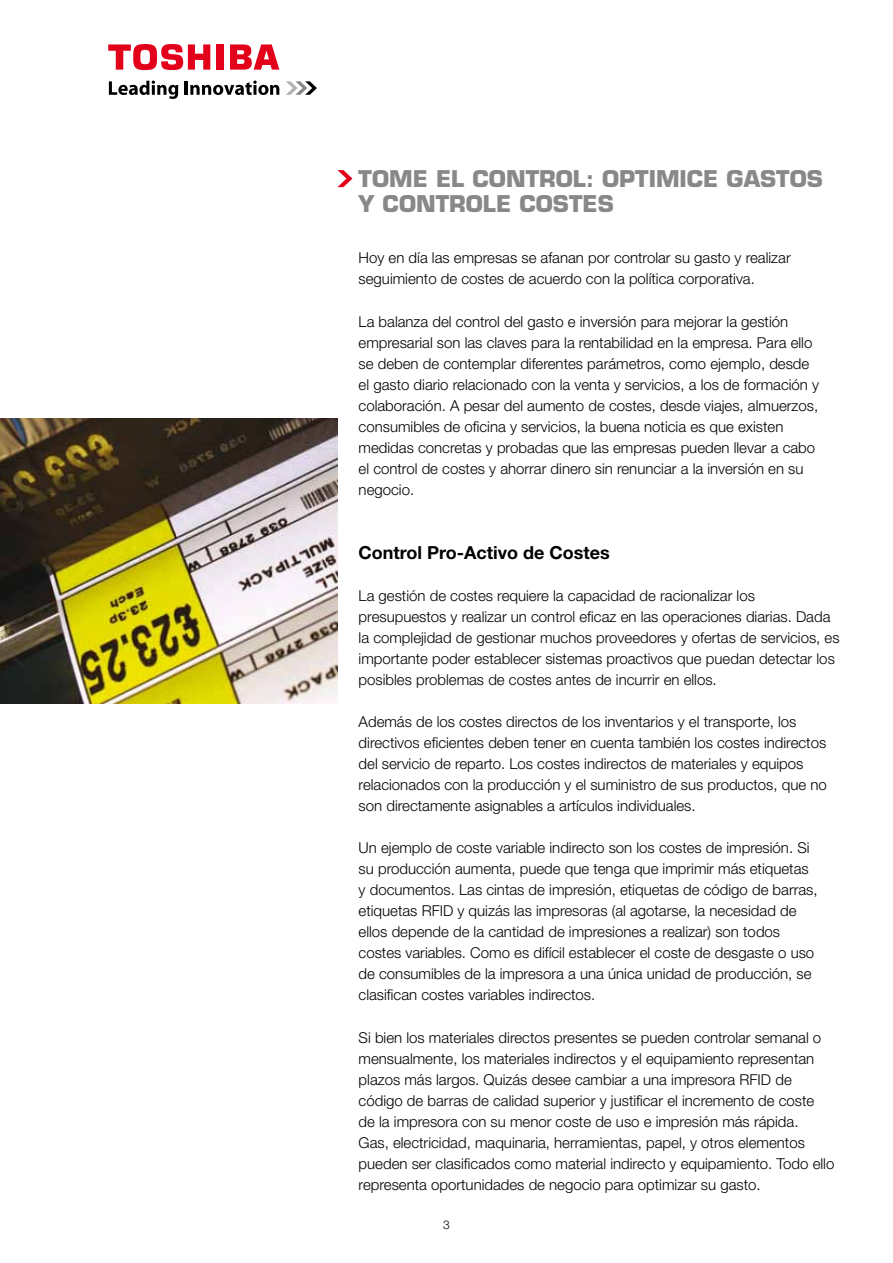
<style>
.page{position:relative;width:893px;height:1263px;background:#fff}
.page>*{position:absolute;margin:0;border:0;box-sizing:border-box;transform-origin:0 0}
.t1{font:700 22.5px/25.5px "Eurostile LT Std";color:#87888a}
.t2{font:700 18px "Helvetica Neue";color:#000}
.t3{font:300 15px/21px "Helvetica Neue LT Std";color:#000}
.t4{font:300 12px "Helvetica Neue LT Std";color:#000}
</style>
<div class="page">
<svg style="left:286px;top:81px;width:31px;height:14px"></svg>
<svg style="left:109px;top:81px;width:69px;height:18px"></svg>
<hr style="left:185px;top:81px;width:3px;height:14px;background:#000">
<svg style="left:190px;top:81px;width:89px;height:14px"></svg>
<div style="left:217px;top:44px;width:7px;height:26px;background:#e2001a"></div>
<svg style="left:230px;top:44px;width:49px;height:26px"></svg>
<svg style="left:108px;top:44px;width:102px;height:26px"></svg>
<svg style="left:337px;top:170px;width:15px;height:17px"></svg>
<img style="left:0;top:419px;width:337px;height:285px">
<h1 class="t1" style="left:359px;top:166px;width:466px">TOME EL CONTROL: OPTIMICE GASTOS<br>Y CONTROLE COSTES</h1>
<p class="t3" style="left:359px;top:247px;width:434px">Hoy en día las empresas se afanan por controlar su gasto y realizar seguimiento de costes de acuerdo con la política corporativa.</p>
<p class="t3" style="left:359px;top:310px;width:462px">La balanza del control del gasto e inversión para mejorar la gestión empresarial son las claves para la rentabilidad en la empresa. Para ello se deben de contemplar diferentes parámetros, como ejemplo, desde el gasto diario relacionado con la venta y servicios, a los de formación y colaboración. A pesar del aumento de costes, desde viajes, almuerzos, consumibles de oficina y servicios, la buena noticia es que existen medidas concretas y probadas que las empresas pueden llevar a cabo el control de costes y ahorrar dinero sin renunciar a la inversión en su negocio.</p>
<p class="t2" style="left:359px;top:541px;width:253px">Control Pro-Activo de Costes</p>
<p class="t3" style="left:359px;top:585px;width:482px">La gestión de costes requiere la capacidad de racionalizar los presupuestos y realizar un control eficaz en las operaciones diarias. Dada la complejidad de gestionar muchos proveedores y ofertas de servicios, es importante poder establecer sistemas proactivos que puedan detectar los posibles problemas de costes antes de incurrir en ellos.</p>
<p class="t3" style="left:359px;top:711px;width:470px">Además de los costes directos de los inventarios y el transporte, los directivos eficientes deben tener en cuenta también los costes indirectos del servicio de reparto. Los costes indirectos de materiales y equipos relacionados con la producción y el suministro de sus productos, que no son directamente asignables a artículos individuales.</p>
<p class="t3" style="left:359px;top:837px;width:460px">Un ejemplo de coste variable indirecto son los costes de impresión. Si su producción aumenta, puede que tenga que imprimir más etiquetas y documentos. Las cintas de impresión, etiquetas de código de barras, etiquetas RFID y quizás las impresoras (al agotarse, la necesidad de ellos depende de la cantidad de impresiones a realizar) son todos costes variables. Como es difícil establecer el coste de desgaste o uso de consumibles de la impresora a una única unidad de producción, se clasifican costes variables indirectos.</p>
<p class="t3" style="left:359px;top:1026px;width:477px">Si bien los materiales directos presentes se pueden controlar semanal o mensualmente, los materiales indirectos y el equipamiento representan plazos más largos. Quizás desee cambiar a una impresora RFID de código de barras de calidad superior y justificar el incremento de coste de la impresora con su menor coste de uso e impresión más rápida.<br>Gas, electricidad, maquinaria, herramientas, papel, y otros elementos pueden ser clasificados como material indirecto y equipamiento. Todo ello representa oportunidades de negocio para optimizar su gasto.</p>
<p class="t4" style="left:443px;top:1217px;width:8px">3</p>
</div>
